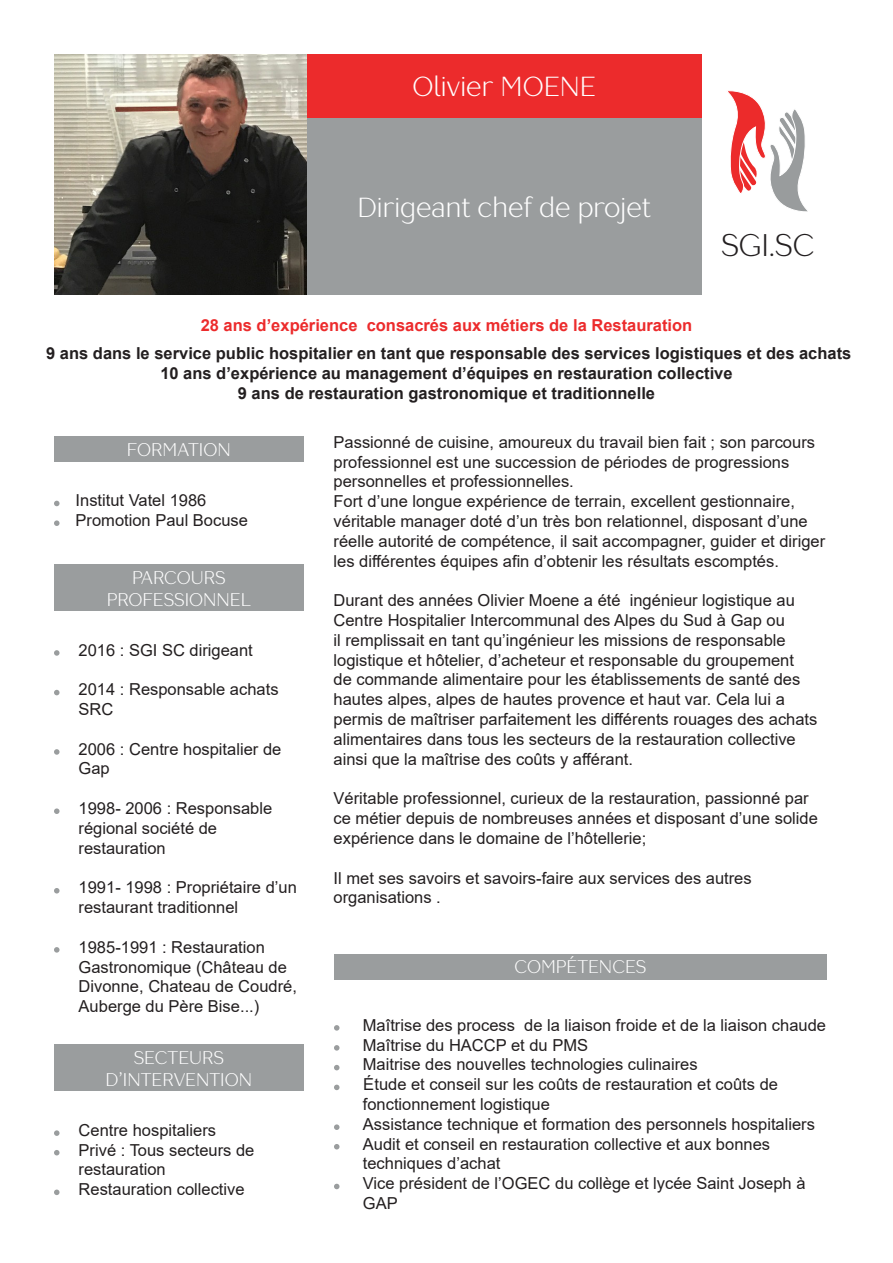
<style>
.page{position:relative;width:893px;height:1263px;background:#fff}
.page>*{position:absolute;margin:0;border:0;box-sizing:border-box;transform-origin:0 0}
.t1{font:300 30.75px "Lagu Sans";color:#231f20}
.t2{font:300 27px "Lagu Sans";color:#fff}
.t3{font:300 18px/21.6px "Lagu Sans";color:#fff;text-align:center}
.t4{font:16.5px/19.8px "Arial";color:#231f20}
.t5{font:700 16.5px "Arial";color:#231f20}
.t6{font:700 16.5px "Arial";color:#ec2b2c}
</style>
<div class="page">
<img style="left:54px;top:54px;width:253px;height:241px">
<div style="left:307px;top:54px;width:395px;height:64px;background:#ec2b2c"></div>
<div style="left:307px;top:118px;width:395px;height:177px;background:#9a9d9e"></div>
<svg style="left:728px;top:90px;width:80px;height:122px"></svg>
<div style="left:54px;top:436px;width:250px;height:26px;background:#9a9d9e"></div>
<div style="left:54px;top:564px;width:250px;height:47px;background:#9a9d9e"></div>
<div style="left:54px;top:1044px;width:250px;height:47px;background:#9a9d9e"></div>
<svg style="left:54px;top:501px;width:6px;height:5px"></svg>
<svg style="left:54px;top:520px;width:6px;height:6px"></svg>
<svg style="left:54px;top:650px;width:6px;height:6px"></svg>
<svg style="left:54px;top:690px;width:6px;height:5px"></svg>
<svg style="left:54px;top:749px;width:6px;height:6px"></svg>
<svg style="left:54px;top:808px;width:6px;height:6px"></svg>
<svg style="left:54px;top:888px;width:6px;height:5px"></svg>
<svg style="left:54px;top:947px;width:6px;height:6px"></svg>
<svg style="left:54px;top:1130px;width:6px;height:6px"></svg>
<svg style="left:54px;top:1150px;width:6px;height:5px"></svg>
<svg style="left:54px;top:1189px;width:6px;height:6px"></svg>
<div style="left:334px;top:953px;width:493px;height:26px;background:#9a9d9e"></div>
<svg style="left:334px;top:1025px;width:5px;height:6px"></svg>
<svg style="left:334px;top:1045px;width:5px;height:5px"></svg>
<svg style="left:334px;top:1065px;width:5px;height:5px"></svg>
<svg style="left:334px;top:1085px;width:5px;height:5px"></svg>
<svg style="left:334px;top:1124px;width:5px;height:6px"></svg>
<svg style="left:334px;top:1144px;width:5px;height:5px"></svg>
<svg style="left:334px;top:1184px;width:5px;height:5px"></svg>
<p class="t2" style="left:412px;top:65px;width:185px">Olivier MOENE</p>
<p class="t2" style="left:357px;top:185px;width:295px">Dirigeant chef de projet</p>
<p class="t6" style="left:201px;top:313px;width:493px">28 ans d’expérience consacrés aux métiers de la Restauration</p>
<p class="t1" style="left:721px;top:220px;width:95px">SGI.SC</p>
<p class="t5" style="left:46px;top:342px;width:807px">9 ans dans le service public hospitalier en tant que responsable des services logistiques et des achats</p>
<p class="t5" style="left:160px;top:362px;width:574px">10 ans d’expérience au management d’équipes en restauration collective</p>
<p class="t5" style="left:238px;top:382px;width:419px">9 ans de restauration gastronomique et traditionnelle</p>
<p class="t3" style="left:127px;top:437px;width:105px">FORMATION</p>
<p class="t4" style="left:76px;top:490px;width:132px">Institut Vatel 1986</p>
<p class="t4" style="left:76px;top:510px;width:174px">Promotion Paul Bocuse</p>
<p class="t3" style="left:107px;top:565px;width:145px">PARCOURS<br>PROFESSIONNEL</p>
<p class="t4" style="left:79px;top:640px;width:176px">2016 : SGI SC dirigeant</p>
<p class="t4" style="left:79px;top:679px;width:201px">2014 : Responsable achats<br>SRC</p>
<p class="t4" style="left:79px;top:739px;width:204px">2006 : Centre hospitalier de<br>Gap</p>
<p class="t4" style="left:79px;top:798px;width:195px">1998- 2006 : Responsable régional société de restauration</p>
<p class="t4" style="left:79px;top:877px;width:220px">1991- 1998 : Propriétaire d’un restaurant traditionnel</p>
<p class="t4" style="left:79px;top:937px;width:220px">1985-1991 : Restauration<br>Gastronomique (Château de<br>Divonne, Chateau de Coudré,<br>Auberge du Père Bise...)</p>
<p class="t3" style="left:106px;top:1045px;width:148px">SECTEURS<br>D’INTERVENTION</p>
<p class="t4" style="left:79px;top:1120px;width:139px">Centre hospitaliers</p>
<p class="t4" style="left:79px;top:1140px;width:177px">Privé : Tous secteurs de restauration</p>
<p class="t4" style="left:79px;top:1179px;width:167px">Restauration collective</p>
<p class="t4" style="left:334px;top:432px;width:483px">Passionné de cuisine, amoureux du travail bien fait ; son parcours professionnel est une succession de périodes de progressions personnelles et professionnelles.</p>
<p class="t4" style="left:334px;top:491px;width:493px">Fort d’une longue expérience de terrain, excellent gestionnaire, véritable manager doté d’un très bon relationnel, disposant d’une réelle autorité de compétence, il sait accompagner, guider et diriger les différentes équipes afin d’obtenir les résultats escomptés.</p>
<p class="t4" style="left:334px;top:590px;width:485px">Durant des années Olivier Moene a été ingénieur logistique au Centre Hospitalier Intercommunal des Alpes du Sud à Gap ou<br>il remplissait en tant qu’ingénieur les missions de responsable logistique et hôtelier, d’acheteur et responsable du groupement<br>de commande alimentaire pour les établissements de santé des hautes alpes, alpes de hautes provence et haut var. Cela lui a permis de maîtriser parfaitement les différents rouages des achats alimentaires dans tous les secteurs de la restauration collective ainsi que la maîtrise des coûts y afférant.</p>
<p class="t4" style="left:334px;top:788px;width:486px">Véritable professionnel, curieux de la restauration, passionné par ce métier depuis de nombreuses années et disposant d’une solide expérience dans le domaine de l’hôtellerie;</p>
<p class="t4" style="left:334px;top:868px;width:420px">Il met ses savoirs et savoirs-faire aux services des autres organisations .</p>
<p class="t3" style="left:514px;top:954px;width:133px">COMPÉTENCES</p>
<p class="t4" style="left:363px;top:1015px;width:465px">Maîtrise des process de la liaison froide et de la liaison chaude</p>
<p class="t4" style="left:363px;top:1035px;width:227px">Maîtrise du HACCP et du PMS</p>
<p class="t4" style="left:363px;top:1054px;width:336px">Maitrise des nouvelles technologies culinaires</p>
<p class="t4" style="left:363px;top:1074px;width:417px">Étude et conseil sur les coûts de restauration et coûts de fonctionnement logistique</p>
<p class="t4" style="left:363px;top:1114px;width:454px">Assistance technique et formation des personnels hospitaliers<br>Audit et conseil en restauration collective et aux bonnes techniques d’achat</p>
<p class="t4" style="left:363px;top:1173px;width:444px">Vice président de l’OGEC du collège et lycée Saint Joseph à<br>GAP</p>
</div>
